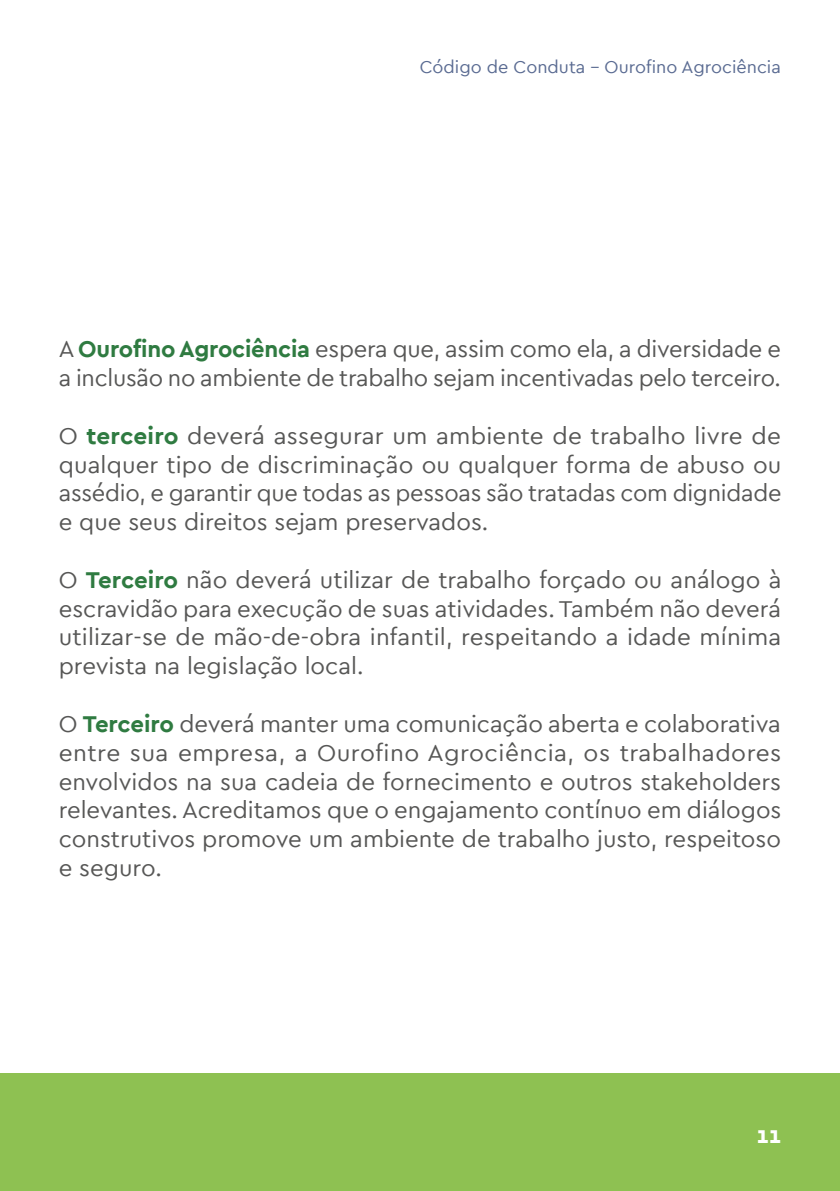
<style>
.page{position:relative;width:840px;height:1191px;background:#fff}
.page>*{position:absolute;margin:0;border:0;box-sizing:border-box;transform-origin:0 0}
.t1{font:24px/28.8px "Cera PRO";letter-spacing:-.01em;color:#575756;text-align:justify}
.t2{font:700 24px "Cera PRO";color:#fff}
.t3{font:18px "Cera PRO";color:#5a6b92}
.s1{font-weight:700;color:#2f7b41}
</style>
<div class="page">
<div style="left:0;top:1073px;width:839px;height:118px;background:#8ec152"></div>
<p class="t3" style="left:419px;top:55px;width:362px">Código de Conduta - Ourofino Agrociência</p>
<p class="t1" style="left:59px;top:334px;width:723px">A <span class="s1">Ourofino Agrociência</span> espera que, assim como ela, a diversidade e a inclusão no ambiente de trabalho sejam incentivadas pelo terceiro.</p>
<p class="t1" style="left:59px;top:420px;width:723px">O <span class="s1">terceiro</span> deverá assegurar um ambiente de trabalho livre de qualquer tipo de discriminação ou qualquer forma de abuso ou assédio, e garantir que todas as pessoas são tratadas com dignidade e que seus direitos sejam preservados.</p>
<p class="t1" style="left:59px;top:564px;width:723px">O <span class="s1">Terceiro</span> não deverá utilizar de trabalho forçado ou análogo à escravidão para execução de suas atividades. Também não deverá utilizar-se de mão-de-obra infantil, respeitando a idade mínima prevista na legislação local.</p>
<p class="t1" style="left:59px;top:708px;width:723px">O <span class="s1">Terceiro</span> deverá manter uma comunicação aberta e colaborativa entre sua empresa, a Ourofino Agrociência, os trabalhadores envolvidos na sua cadeia de fornecimento e outros stakeholders relevantes. Acreditamos que o engajamento contínuo em diálogos construtivos promove um ambiente de trabalho justo, respeitoso e seguro.</p>
<p class="t2" style="left:756px;top:1118px;width:26px">11</p>
</div>
